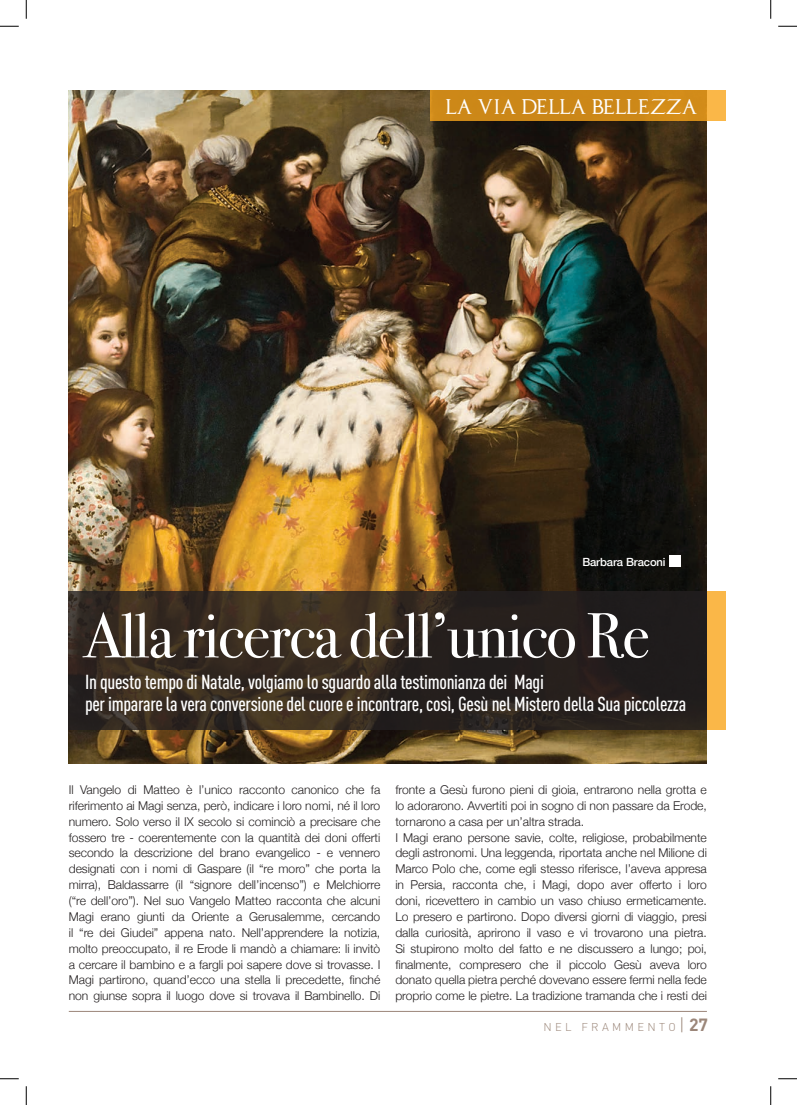
<style>
.page{position:relative;width:797px;height:1105px;background:#fff}
.page>*{position:absolute;margin:0;border:0;box-sizing:border-box;transform-origin:0 0}
.t1{font:63.75px "Bodoni Svty Two ITCTT Book";letter-spacing:-.02em;color:#fff}
.t2{font:500 20px/22.5px "DIN Cond";letter-spacing:-.015em;color:#fff}
.t3{font:500 18.75px "Capitalis Typ Oasis";letter-spacing:-.05em;color:#fff}
.t4{font:300 12.12px/15.9px "Helvetica Neue";letter-spacing:-.005em;color:#231f20;text-align:justify}
.t5{font:300 11.25px "DIN";letter-spacing:.3em;color:#9b8679}
.t6{font:500 11.25px "Helvetica Neue";letter-spacing:-.01em;color:#fff}
.s1{font-size:17.5px}
.s2{font-weight:700;font-size:17.5px}
</style>
<div class="page">
<hr style="left:69px;top:1011px;width:638px;height:1px;background:#9b8679">
<img style="left:69px;top:90px;width:638px;height:673px">
<svg style="left:69px;top:591px;width:638px;height:139px;background:#2f261f"></svg>
<div style="left:707px;top:591px;width:18px;height:139px;background:#fab748"></div>
<div style="left:430px;top:90px;width:295px;height:30px;background:#cc8818"></div>
<div style="left:669px;top:556px;width:11px;height:11px;background:#fff"></div>
<svg style="left:0;top:25px;width:19px;height:2px"></svg>
<svg style="left:778px;top:25px;width:19px;height:2px"></svg>
<svg style="left:0;top:1078px;width:19px;height:1px"></svg>
<svg style="left:778px;top:1078px;width:19px;height:1px"></svg>
<svg style="left:25px;top:0;width:2px;height:19px"></svg>
<svg style="left:25px;top:1086px;width:2px;height:19px"></svg>
<svg style="left:770px;top:0;width:1px;height:19px"></svg>
<svg style="left:770px;top:1086px;width:1px;height:19px"></svg>
<h3 class="t3" style="left:445px;top:99px;width:254px">LA VIA DELLA BELLEZZA</h3>
<p class="t6" style="left:582px;top:553px;width:85px">Barbara Braconi</p>
<h1 class="t1" style="left:84px;top:583px;width:567px">Alla ricerca dell’unico Re</h1>
<h2 class="t2" style="left:85px;top:670px;width:602px">In questo tempo di Natale, volgiamo lo sguardo alla testimonianza dei Magi<br>per imparare la vera conversione del cuore e incontrare, così, Gesù nel Mistero della Sua piccolezza</h2>
<p class="t4" style="left:69px;top:781px;width:313px">Il Vangelo di Matteo è l’unico racconto canonico che fa riferimento ai Magi senza, però, indicare i loro nomi, né il loro numero. Solo verso il IX secolo si cominciò a precisare che fossero tre - coerentemente con la quantità dei doni offerti secondo la descrizione del brano evangelico - e vennero designati con i nomi di Gaspare (il “re moro” che porta la mirra), Baldassarre (il “signore dell’incenso”) e Melchiorre (“re dell’oro”). Nel suo Vangelo Matteo racconta che alcuni Magi erano giunti da Oriente a Gerusalemme, cercando il “re dei Giudei” appena nato. Nell’apprendere la notizia, molto preoccupato, il re Erode li mandò a chiamare: li invitò a cercare il bambino e a fargli poi sapere dove si trovasse. I Magi partirono, quand’ecco una stella li precedette, finché non giunse sopra il luogo dove si trovava il Bambinello. Di</p>
<p class="t4" style="left:395px;top:781px;width:313px;text-align:left">fronte a Gesù furono pieni di gioia, entrarono nella grotta e lo adorarono. Avvertiti poi in sogno di non passare da Erode, tornarono a casa per un’altra strada.<br>I Magi erano persone savie, colte, religiose, probabilmente degli astronomi. Una leggenda, riportata anche nel Milione di Marco Polo che, come egli stesso riferisce, l’aveva appresa in Persia, racconta che, i Magi, dopo aver offerto i loro doni, ricevettero in cambio un vaso chiuso ermeticamente.<br>Lo presero e partirono. Dopo diversi giorni di viaggio, presi dalla curiosità, aprirono il vaso e vi trovarono una pietra.<br>Si stupirono molto del fatto e ne discussero a lungo; poi, finalmente, compresero che il piccolo Gesù aveva loro donato quella pietra perché dovevano essere fermi nella fede proprio come le pietre. La tradizione tramanda che i resti dei</p>
<p class="t5" style="left:543px;top:1020px;width:166px">NEL FRAMMENTO<span class="s1">|</span> <span class="s2">27</span></p>
</div>
